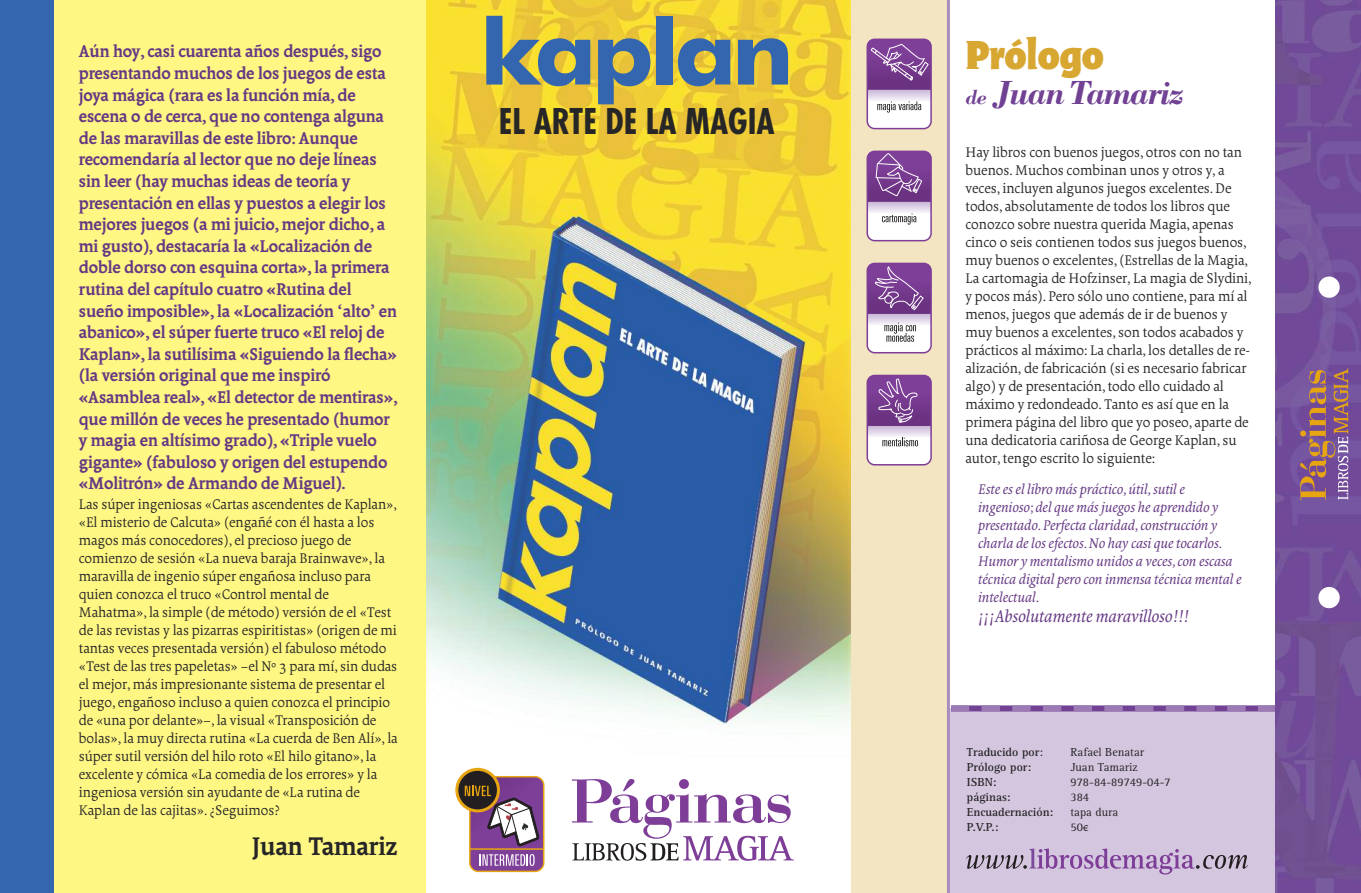
<style>
.page{position:relative;width:1361px;height:893px;background:#fff}
.page>*{position:absolute;margin:0;border:0;box-sizing:border-box;transform-origin:0 0}
.t1{font:700 90.9px "Futura BT";letter-spacing:-.05em;color:#3366af;scale:1.04 1}
.t2{font:45px "Rayuela Chocolate";letter-spacing:-.015em;color:#d8a732}
.t3{font:700 condensed 34.5px "Futura";color:#272627}
.t4{font:italic 700 34.5px "Bodoni";letter-spacing:-.035em;color:#714194}
.t5{font:27px "Borges Negra";color:#272627}
.t6{font:18px/21.6px "Borges Negra";color:#653883}
.t7{font:18px "Borges Blanca Itlica";color:#653883}
.t8{font:15px/18px "Borges Blanca";color:#272627}
.t9{font:15px/18px "Borges Blanca Itlica";color:#653883}
.t10{font:700 12px "Rotis Serif";color:#272627}
.t11{font:12px "Rotis Serif";color:#272627}
.s1{font-size:21px}
.s2{font-weight:400}
.s3{font-family:"Borges Blanca"}
</style>
<div class="page">
<div style="left:850px;top:708px;width:511px;height:185px;background:#d4c6df"></div>
<div style="left:850px;top:0;width:98px;height:893px;background:#f3e4c2"></div>
<svg style="left:966px;top:848px;width:282px;height:26px"></svg>
<svg style="left:969px;top:705px;width:289px;height:6px;background:#8e68aa"></svg>
<div style="left:951px;top:705px;width:18px;height:6px;background:#9c7ab5"></div>
<div style="left:1258px;top:705px;width:18px;height:6px;background:#9c7ab5"></div>
<hr style="left:947px;top:0;width:3px;height:893px;background:#aa8dbf">
<img style="left:425px;top:0;width:425px;height:843px">
<div style="left:0;top:0;width:425px;height:893px;background:#fff784"></div>
<div style="left:0;top:0;width:53px;height:893px;background:#3366af"></div>
<img style="left:1276px;top:0;width:85px;height:893px">
<div style="left:1318px;top:587px;width:21px;height:21px;background:#fff;border-radius:50%"></div>
<div style="left:1318px;top:277px;width:21px;height:21px;background:#fff;border-radius:50%"></div>
<div style="left:470px;top:777px;width:74px;height:94px;background:#7e3f98;border-radius:9px"></div>
<div style="left:469px;top:776px;width:75px;height:96px;border:2px solid #e7a512;border-radius:9px"></div>
<svg style="left:479px;top:854px;width:55px;height:12px"></svg>
<svg style="left:457px;top:769px;width:41px;height:42px"></svg>
<div style="left:455px;top:768px;width:45px;height:44px;border:3px solid #e7a512;border-radius:50%"></div>
<hr style="left:470px;top:848px;width:74px;height:2px;background:#e7a512">
<svg style="left:465px;top:786px;width:77px;height:59px"></svg>
<svg style="left:572px;top:779px;width:222px;height:82px"></svg>
<svg style="left:1300px;top:368px;width:48px;height:132px;background:#92687f"></svg>
<svg style="left:867px;top:39px;width:64px;height:90px;background:#f2eef5"></svg>
<svg style="left:869px;top:39px;width:62px;height:51px;background:#854f9a"></svg>
<svg style="left:877px;top:101px;width:44px;height:12px"></svg>
<div style="left:866px;top:39px;width:66px;height:90px;border:2px solid #7e3e98;border-radius:7px"></div>
<svg style="left:867px;top:151px;width:64px;height:90px;background:#f3eff6"></svg>
<svg style="left:869px;top:150px;width:60px;height:52px;background:#854f9a"></svg>
<svg style="left:882px;top:214px;width:34px;height:11px"></svg>
<div style="left:866px;top:151px;width:66px;height:90px;border:2px solid #7e3e98;border-radius:7px"></div>
<svg style="left:867px;top:263px;width:64px;height:90px;background:#f2edf5"></svg>
<svg style="left:869px;top:263px;width:60px;height:51px;background:#834c98"></svg>
<svg style="left:884px;top:323px;width:32px;height:19px"></svg>
<div style="left:866px;top:263px;width:66px;height:90px;border:2px solid #7e3e98;border-radius:7px"></div>
<svg style="left:867px;top:375px;width:64px;height:90px;background:#f5f2f7"></svg>
<svg style="left:869px;top:375px;width:60px;height:53px;background:#85509a"></svg>
<svg style="left:882px;top:438px;width:36px;height:8px"></svg>
<div style="left:866px;top:375px;width:66px;height:90px;border:2px solid #7e3e98;border-radius:7px"></div>
<p class="t6" style="left:79px;top:42px;width:320px">Aún hoy, casi cuarenta años después, sigo presentando muchos de los juegos de esta joya mágica (rara es la función mía, de escena o de cerca, que no contenga alguna de las maravillas de este libro: Aunque recomendaría al lector que no deje líneas sin leer (hay muchas ideas de teoría y presentación en ellas y puestos a elegir los mejores juegos (a mi juicio, mejor dicho, a mi gusto), destacaría la «Localización de doble dorso con esquina corta», la primera rutina del capítulo cuatro «Rutina del sueño imposible», la «Localización ‘alto’ en abanico», el súper fuerte truco «El reloj de Kaplan», la sutilísima «Siguiendo la flecha» (la versión original que me inspiró «Asamblea real», «El detector de mentiras», que millón de veces he presentado (humor y magia en altísimo grado), «Triple vuelo gigante» (fabuloso y origen del estupendo «Molitrón» de Armando de Miguel).</p>
<p class="t8" style="left:79px;top:496px;width:320px">Las súper ingeniosas «Cartas ascendentes de Kaplan», «El misterio de Calcuta» (engañé con él hasta a los magos más conocedores), el precioso juego de comienzo de sesión «La nueva baraja Brainwave», la maravilla de ingenio súper engañosa incluso para quien conozca el truco «Control mental de Mahatma», la simple (de método) versión de el «Test de las revistas y las pizarras espiritistas» (origen de mi tantas veces presentada versión) el fabuloso método «Test de las tres papeletas» –el Nº 3 para mí, sin dudas el mejor, más impresionante sistema de presentar el juego, engañoso incluso a quien conozca el principio de «una por delante»–, la visual «Transposición de bolas», la muy directa rutina «La cuerda de Ben Alí», la súper sutil versión del hilo roto «El hilo gitano», la excelente y cómica «La comedia de los errores» y la ingeniosa versión sin ayudante de «La rutina de Kaplan de las cajitas». ¿Seguimos?</p>
<h3 class="t5" style="left:251px;top:835px;width:148px">Juan Tamariz</h3>
<h1 class="t1" style="left:480px;top:16px;width:303px">kaplan</h1>
<h3 class="t3" style="left:499px;top:106px;width:277px">EL ARTE DE LA MAGIA</h3>
<h2 class="t2" style="left:965px;top:36px;width:140px">Prólogo</h2>
<h3 class="t4" style="left:965px;top:72px;width:220px"><span class="s1">de</span> Juan Tamariz</h3>
<p class="t8" style="left:965px;top:144px;width:287px">Hay libros con buenos juegos, otros con no tan buenos. Muchos combinan unos y otros y, a veces, incluyen algunos juegos excelentes. De todos, absolutamente de todos los libros que conozco sobre nuestra querida Magia, apenas cinco o seis contienen todos sus juegos buenos, muy buenos o excelentes, (Estrellas de la Magia, La cartomagia de Hofzinser, La magia de Slydini, y pocos más). Pero sólo uno contiene, para mí al menos, juegos que además de ir de buenos y muy buenos a excelentes, son todos acabados y prácticos al máximo: La charla, los detalles de re&shy;alización, de fabricación (si es necesario fabricar algo) y de presentación, todo ello cuidado al máximo y redondeado. Tanto es así que en la primera página del libro que yo poseo, aparte de una dedicatoria cariñosa de George Kaplan, su autor, tengo escrito lo siguiente:</p>
<p class="t9" style="left:978px;top:481px;width:265px">Este es el libro más práctico,útil,sutil e ingenioso;del que másjuegos he aprendido y presentado.Perfecta claridad,construcción y charla de los efectos.No hay casi que tocarlos.<br>Humory mentalismo unidos a veces,con escasa técnica digital pero con inmensa técnica mental e intelectual.</p>
<p class="t7" style="left:978px;top:609px;width:212px">¡¡¡Absolutamente maravilloso!!!</p>
<p class="t10" style="left:967px;top:748px;width:77px">Traducido por<span class="s2">:</span></p>
<p class="t11" style="left:1070px;top:748px;width:75px">Rafael Benatar</p>
<p class="t10" style="left:967px;top:763px;width:66px">Prólogo por:</p>
<p class="t11" style="left:1070px;top:763px;width:69px">Juan Tamariz</p>
<p class="t10" style="left:967px;top:778px;width:31px">ISBN:</p>
<p class="t11" style="left:1070px;top:778px;width:102px">978-84-89749-04-7</p>
<p class="t10" style="left:967px;top:793px;width:45px">páginas:</p>
<p class="t11" style="left:1070px;top:793px;width:20px">384</p>
<p class="t10" style="left:967px;top:808px;width:88px">Encuadernación:</p>
<p class="t11" style="left:1070px;top:808px;width:49px">tapa dura</p>
<p class="t10" style="left:967px;top:823px;width:33px">P.V.P.:</p>
<p class="t11" style="left:1070px;top:823px;width:20px">50<span class="s3">¤</span></p>
</div>
